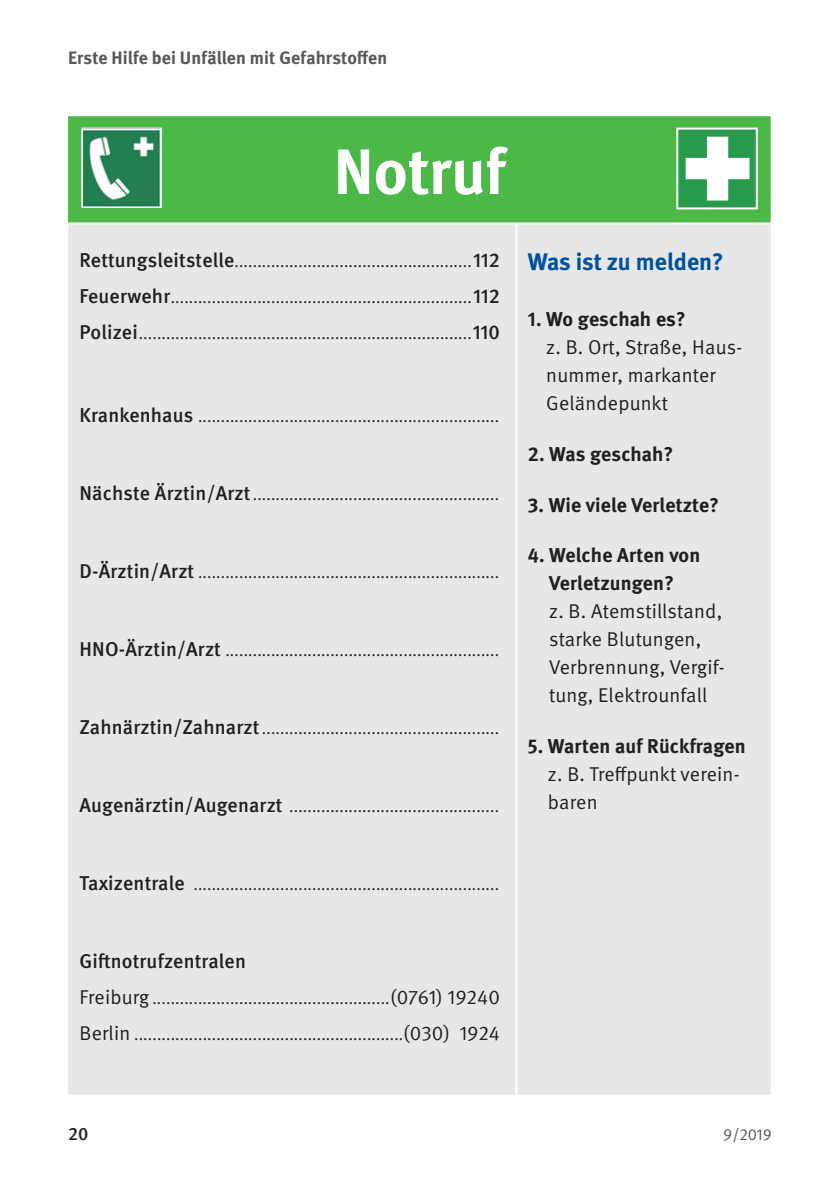
<style>
.page{position:relative;width:840px;height:1191px;background:#fff}
.page>*{position:absolute;margin:0;border:0;box-sizing:border-box;transform-origin:0 0}
.t1{font:700 64px "DGUV Meta";color:#fff}
.t2{font:700 24px "DGUV Meta";letter-spacing:-.005em;color:#01519b}
.t3{font:20px/28px "DGUV Meta";letter-spacing:.01em;color:#231f20}
.t4{font:700 20px/28px "DGUV Meta";letter-spacing:.01em;color:#231f20;text-align:center}
.t5{font:500 20px "DGUV Meta";letter-spacing:.01em;color:#231f20}
.t6{font:700 18px "DGUV Meta";letter-spacing:.01em;color:#57585a}
.t7{font:500 18px "DGUV Meta";color:#231f20}
.t8{font:16px "DGUV Meta";color:#231f20}
.t9{font:16px "DGUV Meta";color:#57585a}
.s1{font-weight:500;font-size:20px}
.s2{font-size:20px}
</style>
<div class="page">
<div style="left:68px;top:116px;width:702px;height:106px;background:#4cb848"></div>
<div style="left:68px;top:224px;width:702px;height:870px;background:#e6e7e9"></div>
<hr style="left:515px;top:224px;width:2px;height:155px;background:#fff">
<hr style="left:515px;top:379px;width:2px;height:78px;background:#fff">
<hr style="left:515px;top:457px;width:2px;height:78px;background:#fff">
<hr style="left:515px;top:535px;width:2px;height:77px;background:#fff">
<hr style="left:515px;top:612px;width:2px;height:78px;background:#fff">
<hr style="left:515px;top:690px;width:2px;height:78px;background:#fff">
<hr style="left:515px;top:768px;width:2px;height:78px;background:#fff">
<hr style="left:515px;top:846px;width:2px;height:78px;background:#fff">
<hr style="left:515px;top:924px;width:2px;height:170px;background:#fff">
<img style="left:83px;top:130px;width:77px;height:76px">
<div style="left:81px;top:128px;width:81px;height:80px;border:1px solid #fff"></div>
<div style="left:677px;top:129px;width:79px;height:79px;background:#289a4c"></div>
<svg style="left:685px;top:137px;width:64px;height:63px"></svg>
<div style="left:676px;top:128px;width:81px;height:81px;border:2px solid #fff"></div>
<p class="t6" style="left:68px;top:47px;width:320px">Erste Hilfe bei Unfällen mit Gefahrstoffen</p>
<h1 class="t1" style="left:333px;top:134px;width:173px">Notruf</h1>
<p class="t8" style="left:79px;top:252px;width:422px"><span class="s1">Rettungsleitstelle</span>....................................................<span class="s1">112</span></p>
<p class="t8" style="left:79px;top:288px;width:422px"><span class="s1">Feuerwehr</span>..................................................................<span class="s1">112</span></p>
<p class="t8" style="left:79px;top:324px;width:422px"><span class="s1">Polizei</span>.........................................................................<span class="s1">110</span></p>
<p class="t8" style="left:79px;top:408px;width:421px"><span class="s1">Krankenhaus</span> ..................................................................</p>
<p class="t8" style="left:79px;top:485px;width:421px"><span class="s1">Nächste Ärztin/Arzt</span>......................................................</p>
<p class="t8" style="left:79px;top:563px;width:421px"><span class="s1">D-Ärztin/Arzt</span> ..................................................................</p>
<p class="t8" style="left:79px;top:641px;width:421px"><span class="s1">HNO-Ärztin/Arzt</span> ............................................................</p>
<p class="t8" style="left:79px;top:719px;width:421px"><span class="s1">Zahnärztin/Zahnarzt</span>....................................................</p>
<p class="t8" style="left:79px;top:797px;width:421px"><span class="s1">Augenärztin/Augenarzt</span> ..............................................</p>
<h2 class="t2" style="left:527px;top:247px;width:197px">Was ist zu melden?</h2>
<p class="t4" style="left:527px;top:306px;width:159px">1. Wo geschah es?</p>
<p class="t3" style="left:546px;top:334px;width:197px">z. B. Ort, Straße, Haus&shy;nummer, markanter<br>Geländepunkt</p>
<p class="t4" style="left:527px;top:440px;width:147px">2. Was geschah?</p>
<p class="t4" style="left:527px;top:491px;width:192px">3. Wie viele Verletzte?</p>
<p class="t4" style="left:527px;top:542px;width:174px">4. Welche Arten von<br>Verletzungen?</p>
<p class="t3" style="left:549px;top:598px;width:177px">z. B. Atemstillstand, starke Blutungen,<br>Verbrennung, Vergif&shy;tung, Elektrounfall</p>
<p class="t4" style="left:527px;top:733px;width:219px">5. Warten auf Rückfragen</p>
<p class="t3" style="left:547px;top:760px;width:193px">z. B. Treffpunkt verein&shy;baren</p>
<p class="t8" style="left:79px;top:875px;width:421px"><span class="s1">Taxizentrale</span> ...................................................................</p>
<p class="t5" style="left:79px;top:949px;width:168px">Giftnotrufzentralen</p>
<p class="t8" style="left:79px;top:989px;width:422px"><span class="s2">Freiburg</span> ....................................................<span class="s2">(0761) 19240</span></p>
<p class="t8" style="left:79px;top:1025px;width:422px"><span class="s2">Berlin</span> ...........................................................<span class="s2">(030) 1924</span></p>
<p class="t7" style="left:68px;top:1122px;width:22px">20</p>
<p class="t9" style="left:722px;top:1124px;width:50px">9/2019</p>
</div>
